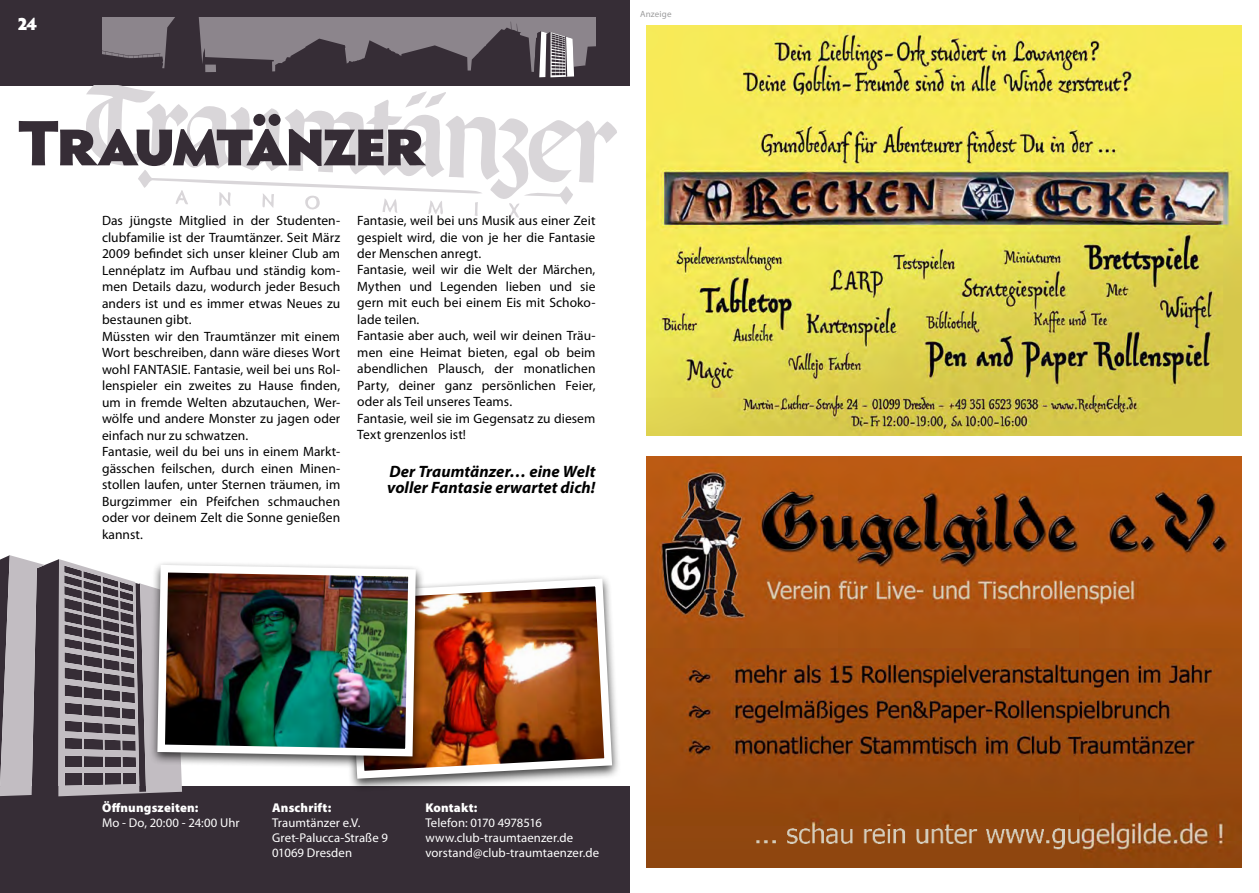
<style>
.page{position:relative;width:1259px;height:893px;background:#fff}
.page>*{position:absolute;margin:0;border:0;box-sizing:border-box;transform-origin:0 0}
.t1{font:900 64.5px "Hypatia Sans Pro";letter-spacing:-.065em;color:#362d36}
.t2{font:900 18px "Hypatia Sans Pro";color:#fff}
.t3{font:italic 700 16.5px/16.5px "Myriad Pro";letter-spacing:.005em;color:#000}
.t4{font:13.5px/16.5px "Myriad Pro";letter-spacing:.005em;color:#000}
.t5{font:12.75px/15px "Myriad Pro";letter-spacing:.005em;color:#fff}
.t6{font:900 12.75px "Myriad Pro";letter-spacing:.015em;color:#fff}
.t7{font:9px "Myriad Pro";letter-spacing:.02em;color:#9c9c9d}
</style>
<div class="page">
<div style="left:0;top:0;width:629px;height:85px;background:#362d36"></div>
<div style="left:0;top:786px;width:629px;height:107px;background:#362d36"></div>
<svg style="left:85px;top:85px;width:532px;height:133px"></svg>
<img style="left:646px;top:457px;width:596px;height:410px">
<img style="left:647px;top:26px;width:594px;height:409px">
<svg style="left:102px;top:17px;width:494px;height:61px"></svg>
<svg style="left:0;top:555px;width:182px;height:241px;background:#857f85"></svg>
<div style="left:339px;top:574px;width:282px;height:218px;background:#000;opacity:.75"></div>
<img style="left:343px;top:575px;width:273px;height:208px">
<div style="left:148px;top:560px;width:277px;height:210px;background:#000;opacity:.75"></div>
<img style="left:154px;top:561px;width:265px;height:199px">
<h2 class="t2" style="left:17px;top:11px;width:21px">24</h2>
<h1 class="t1" style="left:17px;top:95px;width:411px">Traumtänzer</h1>
<p class="t4" style="left:102px;top:212px;width:240px">Das jüngste Mitglied in der Studenten&shy;clubfamilie ist der Traumtänzer. Seit März 2009 befindet sich unser kleiner Club am Lennéplatz im Aufbau und ständig kom&shy;men Details dazu, wodurch jeder Besuch anders ist und es immer etwas Neues zu bestaunen gibt.<br>Müssten wir den Traumtänzer mit einem Wort beschreiben, dann wäre dieses Wort wohl FANTASIE. Fantasie, weil bei uns Rol&shy;lenspieler ein zweites zu Hause finden, um in fremde Welten abzutauchen, Wer&shy;wölfe und andere Monster zu jagen oder einfach nur zu schwatzen.<br>Fantasie, weil du bei uns in einem Markt&shy;gässchen feilschen, durch einen Minen&shy;stollen laufen, unter Sternen träumen, im Burgzimmer ein Pfeifchen schmauchen oder vor deinem Zelt die Sonne genießen kannst.</p>
<p class="t4" style="left:357px;top:212px;width:240px">Fantasie, weil bei uns Musik aus einer Zeit gespielt wird, die von je her die Fantasie der Menschen anregt.<br>Fantasie, weil wir die Welt der Märchen, Mythen und Legenden lieben und sie gern mit euch bei einem Eis mit Schoko&shy;lade teilen.<br>Fantasie aber auch, weil wir deinen Träu&shy;men eine Heimat bieten, egal ob beim abendlichen Plausch, der monatlichen Party, deiner ganz persönlichen Feier, oder als Teil unseres Teams.<br>Fantasie, weil sie im Gegensatz zu diesem Text grenzenlos ist!</p>
<p class="t3" style="left:387px;top:462px;width:210px">Der Traumtänzer… eine Welt voller Fantasie erwartet dich!</p>
<p class="t7" style="left:640px;top:9px;width:33px">Anzeige</p>
<p class="t6" style="left:102px;top:799px;width:98px">Öffnungszeiten:</p>
<p class="t5" style="left:102px;top:815px;width:139px">Mo - Do, 20:00 - 24:00 Uhr</p>
<p class="t6" style="left:272px;top:799px;width:61px">Anschrift:</p>
<p class="t5" style="left:272px;top:815px;width:117px">Traumtänzer e.V.<br>Gret-Palucca-Straße 9<br>01069 Dresden</p>
<p class="t6" style="left:425px;top:799px;width:54px">Kontakt:</p>
<p class="t5" style="left:425px;top:815px;width:175px">Telefon: 0170 4978516 www.club-traumtaenzer.de vorstand@club-traumtaenzer.de</p>
</div>
